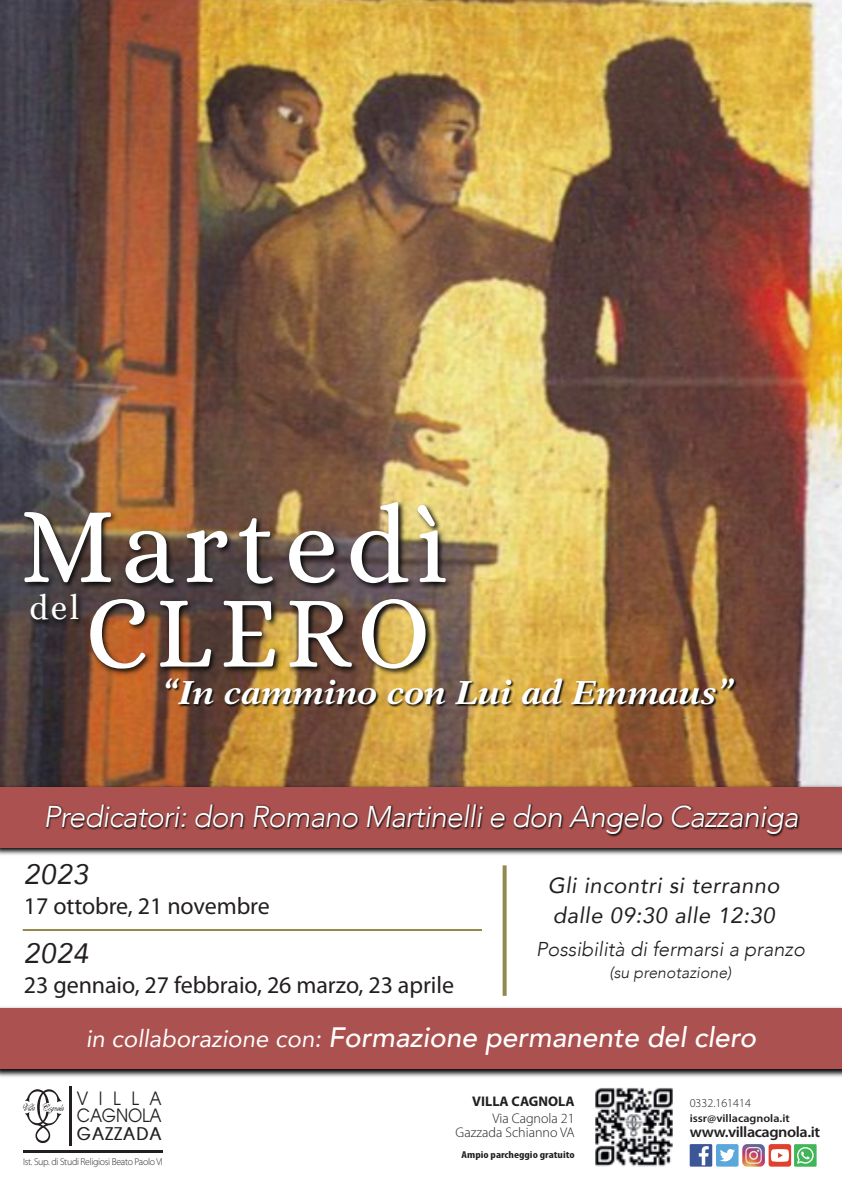
<style>
.page{position:relative;width:842px;height:1191px;background:#fff}
.page>*{position:absolute;margin:0;border:0;box-sizing:border-box;transform-origin:0 0}
.t1{font:109.4px "Alice";letter-spacing:.07em;color:#fff}
.t2{font:103.6px "Alice";letter-spacing:.07em;color:#fff;scale:.96 1}
.t3{font:34.4px "Alice";color:#fff;scale:.96 1}
.t4{font:italic 700 33.4px "New Aster LT Std";color:#fff}
.t5{font:italic 300 30px "Avenir";letter-spacing:-.025em;color:#fff}
.t6{font:italic 500 28px "Avenir";color:#fff}
.t7{font:italic 28px "Avenir";letter-spacing:.025em;color:#231f20}
.t8{font:24px "Myriad Pro";letter-spacing:-.005em;color:#231f20}
.t9{font:italic 22px/30px "Avenir";letter-spacing:.025em;color:#231f20}
.t10{font:italic 300 20px "Avenir";color:#231f20}
.t11{font:18.2px/17.6px "Avant Garde";letter-spacing:-.01em;color:#231f20;scale:.9 1}
.t12{font:700 17.4px "Avant Garde";letter-spacing:.065em;color:#231f20;scale:.9 1}
.t13{font:italic 300 16px "Avenir";color:#231f20}
.t14{font:600 15.2px "Myriad Pro";letter-spacing:-.03em;color:#231f20;scale:1.07 1}
.t15{font:300 14px/14px "Myriad Pro";color:#231f20;text-align:right}
.t16{font:700 14px "Myriad Pro";color:#231f20}
.t17{font:300 12.2px "Myriad Pro";color:#231f20}
.t18{font:600 11.2px "Myriad Pro";color:#231f20;scale:1.09 1}
.t19{font:300 semi-expanded 10px "Myriad Pro";letter-spacing:-.03em;color:#231f20;scale:.9 1}
.t20{font:700 condensed 10px "Myriad Pro";color:#231f20;scale:1.21 1}
.s1{font-weight:400;font-size:24px}
</style>
<div class="page">
<svg style="left:23px;top:1089px;width:41px;height:54px"></svg>
<hr style="left:69px;top:1086px;width:2px;height:59px;background:#231f20">
<hr style="left:23px;top:1150px;width:140px;height:2px;background:#231f20">
<img style="left:0;top:1007px;width:842px;height:70px">
<div style="left:0;top:1008px;width:842px;height:61px;background:#ab514f"></div>
<img style="left:0;top:0;width:842px;height:782px">
<img style="left:595px;top:1087px;width:78px;height:80px">
<div style="left:690px;top:1144px;width:22px;height:22px;background:#3c5797"></div>
<svg style="left:699px;top:1146px;width:10px;height:19px"></svg>
<svg style="left:742px;top:1144px;width:23px;height:22px"></svg>
<div style="left:716px;top:1144px;width:22px;height:22px;background:#5aa7db;border-radius:2px"></div>
<svg style="left:720px;top:1149px;width:15px;height:12px"></svg>
<div style="left:769px;top:1144px;width:22px;height:22px;background:#e1402d;border-radius:3px"></div>
<svg style="left:771px;top:1149px;width:18px;height:12px"></svg>
<div style="left:794px;top:1144px;width:23px;height:22px;background:#40b55a"></div>
<svg style="left:797px;top:1147px;width:17px;height:16px"></svg>
<img style="left:163px;top:675px;width:586px;height:43px">
<img style="left:81px;top:617px;width:366px;height:83px">
<img style="left:15px;top:487px;width:450px;height:130px">
<img style="left:25px;top:586px;width:66px;height:51px">
<img style="left:0;top:782px;width:842px;height:73px">
<div style="left:0;top:787px;width:842px;height:60px;background:#ab514f"></div>
<img style="left:46px;top:803px;width:754px;height:34px">
<svg style="left:503px;top:865px;width:4px;height:130px"></svg>
<hr style="left:23px;top:929px;width:459px;height:2px;background:#93884d">
<h1 class="t1" style="left:20px;top:488px;width:430px">Martedì</h1>
<h3 class="t3" style="left:29px;top:590px;width:53px">del</h3>
<h2 class="t2" style="left:85px;top:577px;width:361px">CLERO</h2>
<h3 class="t4" style="left:163px;top:672px;width:572px">“In cammino con Lui ad Emmaus”</h3>
<p class="t5" style="left:43px;top:799px;width:757px">Predicatori: don Romano Martinelli e don Angelo Cazzaniga</p>
<p class="t7" style="left:24px;top:857px;width:66px">2023</p>
<p class="t8" style="left:24px;top:891px;width:247px">17 ottobre, 21 novembre</p>
<p class="t7" style="left:24px;top:936px;width:66px">2024</p>
<p class="t8" style="left:24px;top:969px;width:432px">23 gennaio, 27 febbraio, 26 marzo, 23 aprile</p>
<p class="t9" style="left:548px;top:870px;width:233px">Gli incontri si terranno dalle 09:30 alle 12:30</p>
<p class="t10" style="left:536px;top:937px;width:270px">Possibilità di fermarsi a pranzo</p>
<p class="t13" style="left:609px;top:962px;width:123px">(su prenotazione)</p>
<p class="t6" style="left:86px;top:1021px;width:672px"><span class="s1">in collaborazione con:</span> Formazione permanente del clero</p>
<p class="t11" style="left:77px;top:1089px;width:96px">VILLA<br>CAGNOLA</p>
<p class="t12" style="left:77px;top:1122px;width:96px">GAZZADA</p>
<p class="t19" style="left:23px;top:1155px;width:157px">Ist. Sup. di Studi Religiosi Beato Paolo VI</p>
<p class="t16" style="left:472px;top:1091px;width:104px">VILLA CAGNOLA</p>
<p class="t15" style="left:456px;top:1111px;width:120px">Via Cagnola 21<br>Gazzada Schianno VA</p>
<p class="t20" style="left:462px;top:1148px;width:95px">Ampio parcheggio gratuito</p>
<p class="t17" style="left:690px;top:1096px;width:63px">0332.161414</p>
<p class="t18" style="left:690px;top:1111px;width:93px">issr@villacagnola.it</p>
<p class="t14" style="left:690px;top:1122px;width:123px">www.villacagnola.it</p>
</div>
